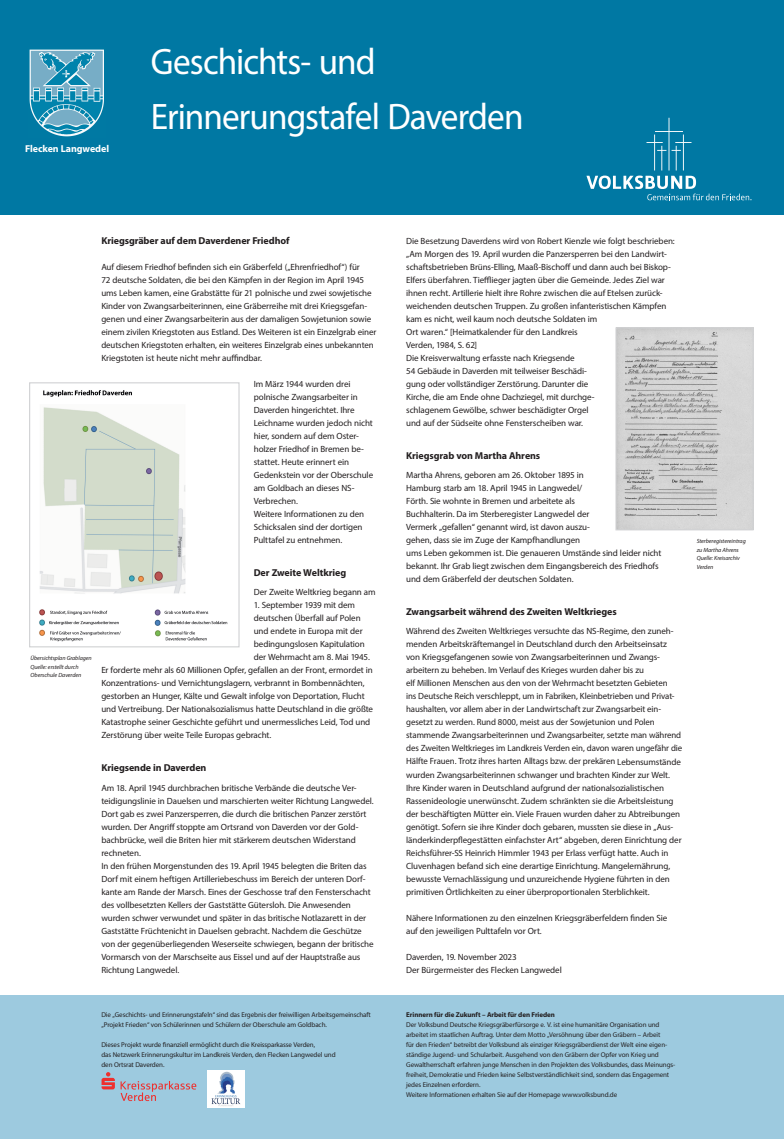
<style>
.page{position:relative;width:784px;height:1139px;background:#fff}
.page>*{position:absolute;margin:0;border:0;box-sizing:border-box;transform-origin:0 0}
.t1{font:37px/55px "Myriad Pro";letter-spacing:-.025em;color:#fff;scale:.95 1}
.t2{font:700 10px "Myriad Pro";letter-spacing:-.01em;color:#231f20}
.t3{font:700 10px "Myriad Pro";letter-spacing:-.01em;color:#fff}
.t4{font:9px/13px "Myriad Pro";letter-spacing:-.01em;color:#231f20}
.t5{font:7px/10px "Myriad Pro";letter-spacing:-.01em;color:#231f20}
.t6{font:700 7px "Myriad Pro";letter-spacing:-.005em;color:#231f20}
.t7{font:italic 6px/8.5px "Myriad Pro";letter-spacing:-.005em;color:#231f20}
</style>
<div class="page">
<div style="left:0;top:0;width:784px;height:215px;background:#0078a3"></div>
<div style="left:0;top:994px;width:784px;height:144px;background:#9dcadf"></div>
<svg style="left:586px;top:118px;width:165px;height:82px"></svg>
<img style="left:617px;top:329px;width:134px;height:199px">
<div style="left:615px;top:327px;width:138px;height:203px;border:1px solid #d1d2d4"></div>
<img style="left:29px;top:49px;width:75px;height:88px">
<img style="left:39px;top:390px;width:189px;height:252px">
<div style="left:29px;top:382px;width:211px;height:265px;border:1px solid #d1d2d4"></div>
<svg style="left:102px;top:1072px;width:13px;height:17px"></svg>
<svg style="left:121px;top:1081px;width:75px;height:19px"></svg>
<img style="left:207px;top:1070px;width:38px;height:36px">
<p class="t3" style="left:25px;top:142px;width:85px">Flecken Langwedel</p>
<h1 class="t1" style="left:151px;top:33px;width:394px">Geschichts- und<br>Erinnerungstafel Daverden</h1>
<p class="t7" style="left:30px;top:653px;width:63px">Übersichtsplan Grablagen<br>Quelle: erstellt durch<br>Oberschule Daverden</p>
<p class="t2" style="left:101px;top:234px;width:190px">Kriegsgräber auf dem Daverdener Friedhof</p>
<p class="t4" style="left:101px;top:260px;width:277px">Auf diesem Friedhof befinden sich ein Gräberfeld („Ehrenfriedhof“) für<br>72 deutsche Soldaten, die bei den Kämpfen in der Region im April 1945 ums Leben kamen, eine Grabstätte für 21 polnische und zwei sowjetische Kinder von Zwangsarbeiterinnen, eine Gräberreihe mit drei Kriegsgefan&shy;genen und einer Zwangsarbeiterin aus der damaligen Sowjetunion sowie einem zivilen Kriegstoten aus Estland. Des Weiteren ist ein Einzelgrab einer deutschen Kriegstoten erhalten, ein weiteres Einzelgrab eines unbekannten Kriegstoten ist heute nicht mehr auffindbar.</p>
<p class="t4" style="left:254px;top:377px;width:121px">Im März 1944 wurden drei polnische Zwangsarbeiter in<br>Daverden hingerichtet. Ihre<br>Leichname wurden jedoch nicht hier, sondern auf dem Oster&shy;holzer Friedhof in Bremen be&shy;stattet. Heute erinnert ein<br>Gedenkstein vor der Oberschule am Goldbach an dieses NS-<br>Verbrechen.<br>Weitere Informationen zu den<br>Schicksalen sind der dortigen<br>Pulttafel zu entnehmen.</p>
<p class="t2" style="left:254px;top:566px;width:94px">Der Zweite Weltkrieg</p>
<p class="t4" style="left:254px;top:585px;width:123px">Der Zweite Weltkrieg begann am</p>
<p class="t4" style="left:254px;top:598px;width:103px">1. September 1939 mit dem</p>
<p class="t4" style="left:254px;top:611px;width:108px">deutschen Überfall auf Polen</p>
<p class="t4" style="left:254px;top:624px;width:110px">und endete in Europa mit der</p>
<p class="t4" style="left:254px;top:637px;width:113px">bedingungslosen Kapitulation</p>
<p class="t4" style="left:254px;top:650px;width:118px">der Wehrmacht am 8. Mai 1945.</p>
<p class="t4" style="left:101px;top:663px;width:273px">Er forderte mehr als 60 Millionen Opfer, gefallen an der Front, ermordet in</p>
<p class="t4" style="left:101px;top:676px;width:265px">Konzentrations- und Vernichtungslagern, verbrannt in Bombennächten,</p>
<p class="t4" style="left:101px;top:689px;width:265px">gestorben an Hunger, Kälte und Gewalt infolge von Deportation, Flucht</p>
<p class="t4" style="left:101px;top:702px;width:273px">und Vertreibung. Der Nationalsozialismus hatte Deutschland in die größte</p>
<p class="t4" style="left:101px;top:715px;width:270px">Katastrophe seiner Geschichte geführt und unermessliches Leid, Tod und</p>
<p class="t4" style="left:101px;top:728px;width:171px">Zerstörung über weite Teile Europas gebracht.</p>
<p class="t2" style="left:101px;top:761px;width:107px">Kriegsende in Daverden</p>
<p class="t4" style="left:101px;top:780px;width:274px">Am 18. April 1945 durchbrachen britische Verbände die deutsche Ver&shy;teidigungslinie in Dauelsen und marschierten weiter Richtung Langwedel.<br>Dort gab es zwei Panzersperren, die durch die britischen Panzer zerstört wurden. Der Angriff stoppte am Ortsrand von Daverden vor der Gold&shy;bachbrücke, weil die Briten hier mit stärkerem deutschen Widerstand rechneten.<br>In den frühen Morgenstunden des 19. April 1945 belegten die Briten das Dorf mit einem heftigen Artilleriebeschuss im Bereich der unteren Dorf&shy;kante am Rande der Marsch. Eines der Geschosse traf den Fensterschacht des vollbesetzten Kellers der Gaststätte Gütersloh. Die Anwesenden wurden schwer verwundet und später in das britische Notlazarett in der Gaststätte Früchtenicht in Dauelsen gebracht. Nachdem die Geschütze von der gegenüberliegenden Weserseite schwiegen, begann der britische Vormarsch von der Marschseite aus Eissel und auf der Hauptstraße aus Richtung Langwedel.</p>
<p class="t5" style="left:101px;top:1009px;width:271px">Die „Geschichts- und Erinnerungstafeln“ sind das Ergebnis der freiwilligen Arbeitsgemeinschaft „Projekt Frieden“ von Schülerinnen und Schülern der Oberschule am Goldbach.</p>
<p class="t5" style="left:101px;top:1039px;width:236px">Dieses Projekt wurde finanziell ermöglicht durch die Kreissparkasse Verden,<br>das Netzwerk Erinnerungskultur im Landkreis Verden, den Flecken Langwedel und den Ortsrat Daverden.</p>
<p class="t4" style="left:406px;top:234px;width:270px">Die Besetzung Daverdens wird von Robert Kienzle wie folgt beschrieben: „Am Morgen des 19. April wurden die Panzersperren bei den Landwirt&shy;schaftsbetrieben Brüns-Elling, Maaß-Bischoff und dann auch bei Biskop-Elfers überfahren. Tiefflieger jagten über die Gemeinde. Jedes Ziel war ihnen recht. Artillerie hielt ihre Rohre zwischen die auf Etelsen zurück&shy;weichenden deutschen Truppen. Zu großen infanteristischen Kämpfen kam es nicht, weil kaum noch deutsche Soldaten im<br>Ort waren.“ [Heimatkalender für den Landkreis<br>Verden, 1984, S. 62]<br>Die Kreisverwaltung erfasste nach Kriegsende<br>54 Gebäude in Daverden mit teilweiser Beschädi-<br>gung oder vollständiger Zerstörung. Darunter die<br>Kirche, die am Ende ohne Dachziegel, mit durchge-<br>schlagenem Gewölbe, schwer beschädigter Orgel<br>und auf der Südseite ohne Fensterscheiben war.</p>
<p class="t2" style="left:406px;top:449px;width:136px">Kriegsgrab von Martha Ahrens</p>
<p class="t4" style="left:406px;top:468px;width:257px">Martha Ahrens, geboren am 26. Oktober 1895 in<br>Hamburg starb am 18. April 1945 in Langwedel/<br>Förth. Sie wohnte in Bremen und arbeitete als<br>Buchhalterin. Da im Sterberegister Langwedel der<br>Vermerk „gefallen“ genannt wird, ist davon auszu-<br>gehen, dass sie im Zuge der Kampfhandlungen<br>ums Leben gekommen ist. Die genaueren Umstände sind leider nicht bekannt. Ihr Grab liegt zwischen dem Eingangsbereich des Friedhofs und dem Gräberfeld der deutschen Soldaten.</p>
<p class="t2" style="left:406px;top:605px;width:212px">Zwangsarbeit während des Zweiten Weltkrieges</p>
<p class="t4" style="left:406px;top:624px;width:278px">Während des Zweiten Weltkrieges versuchte das NS-Regime, den zuneh&shy;menden Arbeitskräftemangel in Deutschland durch den Arbeitseinsatz von Kriegsgefangenen sowie von Zwangsarbeiterinnen und Zwangs&shy;arbeitern zu beheben. Im Verlauf des Krieges wurden daher bis zu<br>elf Millionen Menschen aus den von der Wehrmacht besetzten Gebieten<br>ins Deutsche Reich verschleppt, um in Fabriken, Kleinbetrieben und Privat&shy;haushalten, vor allem aber in der Landwirtschaft zur Zwangsarbeit ein&shy;gesetzt zu werden. Rund 8000, meist aus der Sowjetunion und Polen stammende Zwangsarbeiterinnen und Zwangsarbeiter, setzte man während des Zweiten Weltkrieges im Landkreis Verden ein, davon waren ungefähr die Hälfte Frauen. Trotz ihres harten Alltags bzw. der prekären Lebensumstände wurden Zwangsarbeiterinnen schwanger und brachten Kinder zur Welt.<br>Ihre Kinder waren in Deutschland aufgrund der nationalsozialistischen Rassenideologie unerwünscht. Zudem schränkten sie die Arbeitsleistung der beschäftigten Mütter ein. Viele Frauen wurden daher zu Abtreibungen genötigt. Sofern sie ihre Kinder doch gebaren, mussten sie diese in „Aus&shy;länderkinderpflegestätten einfachster Art“ abgeben, deren Einrichtung der Reichsführer-SS Heinrich Himmler 1943 per Erlass verfügt hatte. Auch in Cluvenhagen befand sich eine derartige Einrichtung. Mangelernährung, bewusste Vernachlässigung und unzureichende Hygiene führten in den primitiven Örtlichkeiten zu einer überproportionalen Sterblichkeit.</p>
<p class="t4" style="left:406px;top:910px;width:263px">Nähere Informationen zu den einzelnen Kriegsgräberfeldern finden Sie auf den jeweiligen Pulttafeln vor Ort.</p>
<p class="t4" style="left:406px;top:949px;width:157px">Daverden, 19. November 2023<br>Der Bürgermeister des Flecken Langwedel</p>
<p class="t6" style="left:406px;top:1010px;width:150px">Erinnern für die Zukunft – Arbeit für den Frieden</p>
<p class="t5" style="left:406px;top:1019px;width:271px">Der Volksbund Deutsche Kriegsgräberfürsorge e. V. ist eine humanitäre Organisation und arbeitet im staatlichen Auftrag. Unter dem Motto „Versöhnung über den Gräbern – Arbeit<br>für den Frieden“ betreibt der Volksbund als einziger Kriegsgräberdienst der Welt eine eigen&shy;ständige Jugend- und Schularbeit. Ausgehend von den Gräbern der Opfer von Krieg und Gewaltherrschaft erfahren junge Menschen in den Projekten des Volksbundes, dass Meinungs&shy;freiheit, Demokratie und Frieden keine Selbstverständlichkeit sind, sondern das Engagement jedes Einzelnen erfordern.<br>Weitere Informationen erhalten Sie auf der Homepage www.volksbund.de</p>
<p class="t7" style="left:697px;top:537px;width:51px">Sterberegistereintrag zu Martha Ahrens<br>Quelle: Kreisarchiv<br>Verden</p>
</div>
